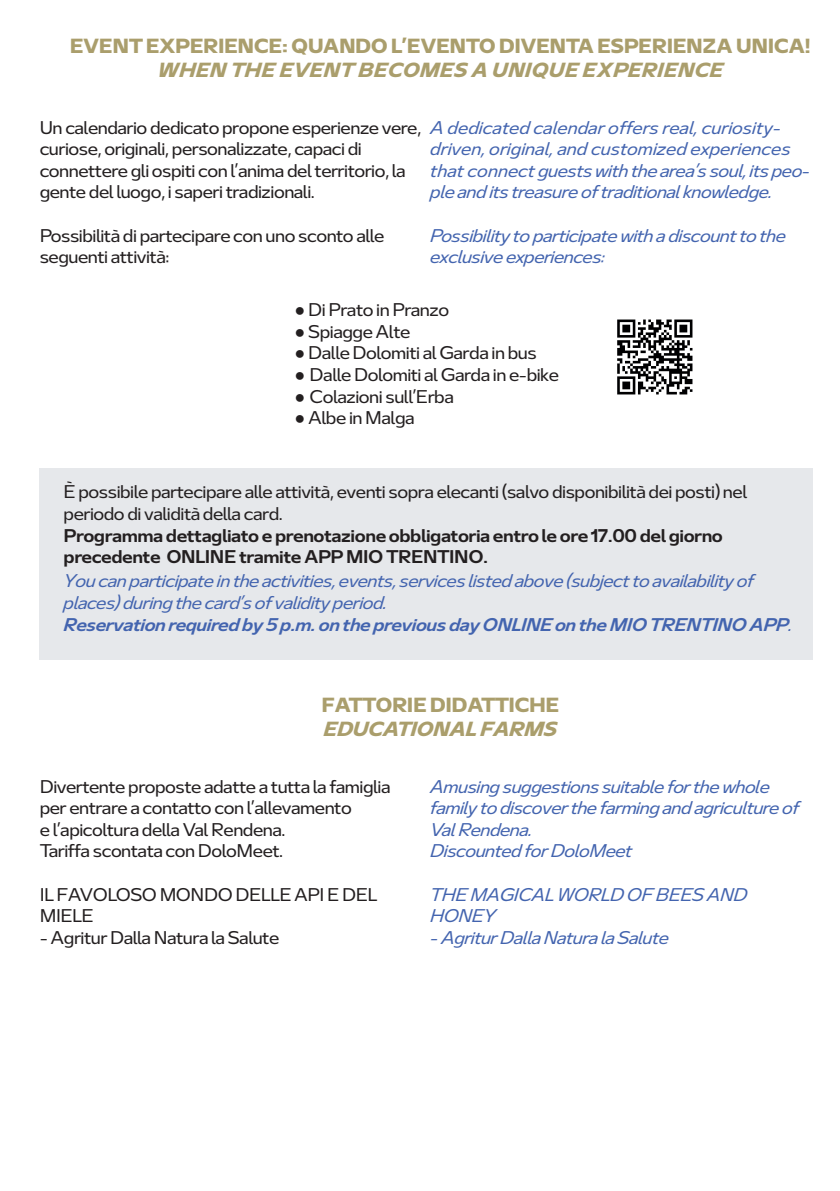
<style>
.page{position:relative;width:840px;height:1191px;background:#fff}
.page>*{position:absolute;margin:0;border:0;box-sizing:border-box;transform-origin:0 0}
.t1{font:700 20px "MDC Text";letter-spacing:-.025em;color:#aa9e6c}
.t2{font:italic 700 20px "MDC Text";color:#aa9e6c}
.t3{font:italic 700 20px "MDC Text";letter-spacing:-.025em;color:#aa9e6c}
.t4{font:18px/21.6px "MDC Text";letter-spacing:-.025em;color:#231f20}
.t5{font:italic 18px/21.6px "MDC Text";letter-spacing:-.025em;color:#4364af}
.t6{font:italic 18px/21.6px "MDC Text";color:#4364af}
.t7{font:500 18px/21.6px "MDC Text";letter-spacing:-.025em;color:#231f20}
.s1{font-family:"Arial";font-weight:700}
.s2{font-weight:500}
</style>
<div class="page">
<div style="left:40px;top:468px;width:772px;height:192px;background:#e6e8eb"></div>
<img style="left:617px;top:319px;width:76px;height:76px">
<p class="t1" style="left:70px;top:33px;width:742px">EVENT EXPERIENCE: QUANDO L’EVENTO DIVENTA ESPERIENZA UNICA!</p>
<p class="t2" style="left:157px;top:57px;width:567px">WHEN THE EVENT BECOMES A UNIQUE EXPERIENCE</p>
<p class="t6" style="left:430px;top:116px;width:381px">A dedicated calendar offers real, curiosity&shy;driven, original, and customized experiences that connect guests with the area’s soul, its peo&shy;ple and its treasure of traditional knowledge.</p>
<p class="t5" style="left:430px;top:224px;width:357px">Possibility to participate with a discount to the exclusive experiences:</p>
<p class="t4" style="left:294px;top:298px;width:156px"><span class="s1">●</span> Di Prato in Pranzo</p>
<p class="t4" style="left:294px;top:320px;width:117px"><span class="s1">●</span> Spiagge Alte</p>
<p class="t4" style="left:294px;top:341px;width:243px"><span class="s1">●</span> Dalle Dolomiti al Garda in bus</p>
<p class="t4" style="left:294px;top:363px;width:266px"><span class="s1">●</span> Dalle Dolomiti al Garda in e-bike</p>
<p class="t4" style="left:294px;top:385px;width:161px"><span class="s1">●</span> Colazioni sull’Erba</p>
<p class="t4" style="left:294px;top:406px;width:121px"><span class="s1">●</span> Albe in Malga</p>
<p class="t4" style="left:40px;top:116px;width:383px">Un calendario dedicato propone esperienze vere, curiose, originali, personalizzate, capaci di connettere gli ospiti con l’anima del territorio, la gente del luogo, i saperi tradizionali.</p>
<p class="t4" style="left:40px;top:224px;width:346px">Possibilità di partecipare con uno sconto alle seguenti attività:</p>
<p class="t4" style="left:63px;top:480px;width:684px">È possibile partecipare alle attività, eventi sopra elecanti (salvo disponibilità dei posti) nel periodo di validità della card.</p>
<p class="t7" style="left:63px;top:524px;width:660px">Programma dettagliato e prenotazione obbligatoria entro le ore 17.00 del giorno precedente ONLINE tramite APP MIO TRENTINO.</p>
<p class="t5" style="left:63px;top:569px;width:730px">You can participate in the activities, events, services listed above (subject to availability of places) during the card’s of validity period.<br><span class="s2">Reservation required by 5 p.m. on the previous day ONLINE on the MIO TRENTINO APP</span>.</p>
<p class="t1" style="left:321px;top:692px;width:239px">FATTORIE DIDATTICHE</p>
<p class="t3" style="left:323px;top:716px;width:235px">EDUCATIONAL FARMS</p>
<p class="t4" style="left:40px;top:774px;width:352px">Divertente proposte adatte a tutta la famiglia per entrare a contatto con l’allevamento<br>e l’apicoltura della Val Rendena.<br>Tariffa scontata con DoloMeet.</p>
<p class="t4" style="left:40px;top:882px;width:339px">IL FAVOLOSO MONDO DELLE API E DEL<br>MIELE</p>
<p class="t4" style="left:40px;top:926px;width:241px">- Agritur Dalla Natura la Salute</p>
<p class="t5" style="left:430px;top:774px;width:370px">Amusing suggestions suitable for the whole family to discover the farming and agriculture of<br>Val Rendena.<br>Discounted for DoloMeet</p>
<p class="t5" style="left:430px;top:882px;width:319px">THE MAGICAL WORLD OF BEES AND<br>HONEY</p>
<p class="t5" style="left:430px;top:926px;width:240px">- Agritur Dalla Natura la Salute</p>
</div>
